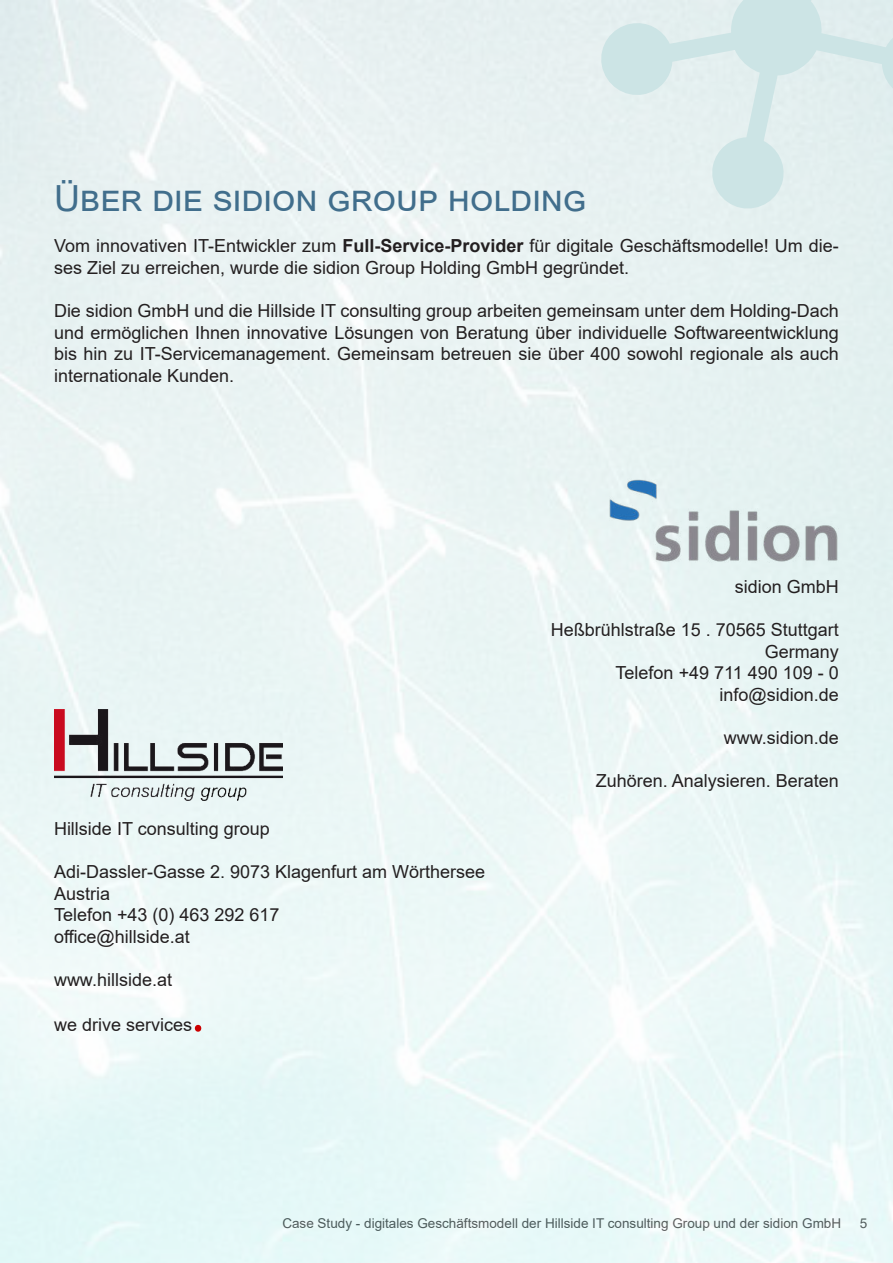
<style>
.page{position:relative;width:893px;height:1263px;background:#fff}
.page>*{position:absolute;margin:0;border:0;box-sizing:border-box;transform-origin:0 0}
.t1{font:54px "Myriad Pro";color:#c00}
.t2{font:36px "Arial";color:#416e8c}
.t3{font:18px/21.6px "Arial";color:#231f20}
.t4{font:13.5px "Arial";color:#231f20}
.s1{font-weight:700}
</style>
<div class="page">
<img style="left:0;top:0;width:893px;height:1263px">
<img style="left:54px;top:710px;width:228px;height:90px">
<img style="left:603px;top:473px;width:240px;height:96px">
<svg style="left:598px;top:0;width:295px;height:212px;fill:#e2eeef"></svg>
<h2 class="t2" style="left:54px;top:173px;width:534px">Über die sidion group holding</h2>
<p class="t3" style="left:54px;top:235px;width:786px">Vom innovativen IT-Entwickler zum <span class="s1">Full-Service-Provider</span> für digitale Geschäftsmodelle! Um die&shy;ses Ziel zu erreichen, wurde die sidion Group Holding GmbH gegründet.</p>
<p class="t3" style="left:54px;top:302px;width:786px;text-align:justify">Die sidion GmbH und die Hillside IT consulting group arbeiten gemeinsam unter dem Holding-Dach und ermöglichen Ihnen innovative Lösungen von Beratung über individuelle Softwareentwicklung bis hin zu IT-Servicemanagement. Gemeinsam betreuen sie über 400 sowohl regionale als auch internationale Kunden.</p>
<p class="t3" style="left:54px;top:819px;width:217px">Hillside IT consulting group</p>
<p class="t3" style="left:54px;top:861px;width:433px">Adi-Dassler-Gasse 2. 9073 Klagenfurt am Wörthersee<br>Austria<br>Telefon +43 (0) 463 292 617<br>office@hillside.at</p>
<p class="t3" style="left:54px;top:969px;width:120px">www.hillside.at</p>
<p class="t3" style="left:54px;top:1014px;width:140px">we drive services</p>
<h1 class="t1" style="left:192px;top:981px;width:13px">.</h1>
<p class="t3" style="left:735px;top:577px;width:106px">sidion GmbH</p>
<p class="t3" style="left:551px;top:619px;width:290px;text-align:right">Heßbrühlstraße 15 . 70565 Stuttgart<br>Germany<br>Telefon +49 711 490 109 - 0 info@sidion.de</p>
<p class="t3" style="left:724px;top:727px;width:117px">www.sidion.de</p>
<p class="t3" style="left:596px;top:770px;width:245px">Zuhören. Analysieren. Beraten</p>
<p class="t4" style="left:282px;top:1218px;width:560px">Case Study - digitales Geschäftsmodell der Hillside IT consulting Group und der sidion GmbH</p>
<p class="t4" style="left:860px;top:1218px;width:9px">5</p>
</div>
